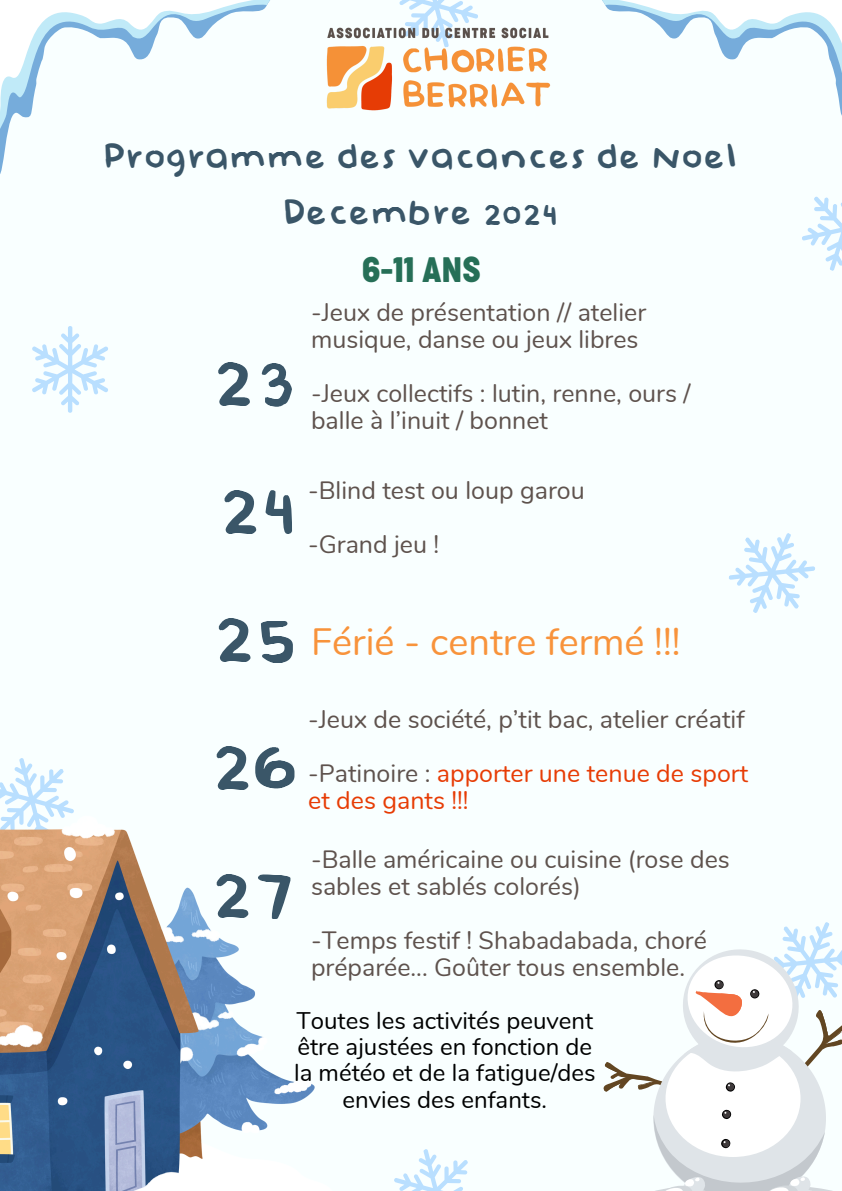
<style>
.page{position:relative;width:842px;height:1191px;background:#fff}
.page>*{position:absolute;margin:0;border:0;box-sizing:border-box;transform-origin:0 0}
.t1{font:88px "Baby Doll";color:#3a5668}
.t2{font:40px/55.5px "Baby Doll";color:#3a5668;text-align:center}
.t3{font:38px "Nunito";color:#f8933b}
.t4{font:33px "Cocogoose Condensed";color:#266f57}
.t5{font:25px/27px "Nunito";color:#5e524d}
.t6{font:25px/27px "Nunito";color:#e73c05}
.t7{font:24px/26.2px "Nunito";color:#000;text-align:center}
.s1{color:#5e524d}
</style>
<div class="page">
<div style="left:0;top:0;width:842px;height:1190px;background:#f9ffff"></div>
<svg style="left:32px;top:326px;width:76px;height:87px"></svg>
<svg style="left:729px;top:533px;width:86px;height:80px"></svg>
<svg style="left:0;top:758px;width:74px;height:57px"></svg>
<svg style="left:399px;top:0;width:79px;height:20px"></svg>
<svg style="left:394px;top:1149px;width:74px;height:41px"></svg>
<svg style="left:802px;top:196px;width:40px;height:75px"></svg>
<svg style="left:604px;top:922px;width:238px;height:269px"></svg>
<img style="left:0;top:815px;width:315px;height:375px">
<svg style="left:0;top:0;width:270px;height:130px"></svg>
<svg style="left:602px;top:0;width:240px;height:116px"></svg>
<img style="left:326px;top:20px;width:225px;height:91px">
<p class="t2" style="left:104px;top:129px;width:636px">Programme des vacances de Noel<br>Decembre 2024</p>
<p class="t4" style="left:362px;top:255px;width:120px">6-11 ANS</p>
<p class="t5" style="left:311px;top:299px;width:337px">-Jeux de présentation // atelier musique, danse ou jeux libres</p>
<p class="t5" style="left:311px;top:380px;width:381px">-Jeux collectifs : lutin, renne, ours / balle à l’inuit / bonnet</p>
<p class="t1" style="left:211px;top:332px;width:87px">23</p>
<p class="t1" style="left:218px;top:460px;width:81px">24</p>
<h1 class="t5" style="left:308px;top:477px;width:278px">-Blind test ou loup garou</h1>
<p class="t5" style="left:308px;top:531px;width:133px">-Grand jeu !</p>
<p class="t1" style="left:212px;top:588px;width:86px">25</p>
<h2 class="t3" style="left:311px;top:616px;width:371px">Férié - centre fermé !!!</h2>
<p class="t1" style="left:210px;top:716px;width:89px">26</p>
<p class="t5" style="left:308px;top:705px;width:438px">-Jeux de société, p’tit bac, atelier créatif</p>
<p class="t6" style="left:308px;top:759px;width:442px"><span class="s1">-Patinoire :</span> apporter une tenue de sport et des gants !!!</p>
<p class="t5" style="left:311px;top:846px;width:420px">-Balle américaine ou cuisine (rose des sables et sablés colorés)</p>
<h1 class="t5" style="left:311px;top:927px;width:397px">-Temps festif ! Shabadabada, choré préparée... Goûter tous ensemble.</h1>
<p class="t7" style="left:294px;top:1007px;width:303px">Toutes les activités peuvent être ajustées en fonction de la météo et de la fatigue/des envies des enfants.</p>
<p class="t1" style="left:210px;top:844px;width:89px">27</p>
</div>
